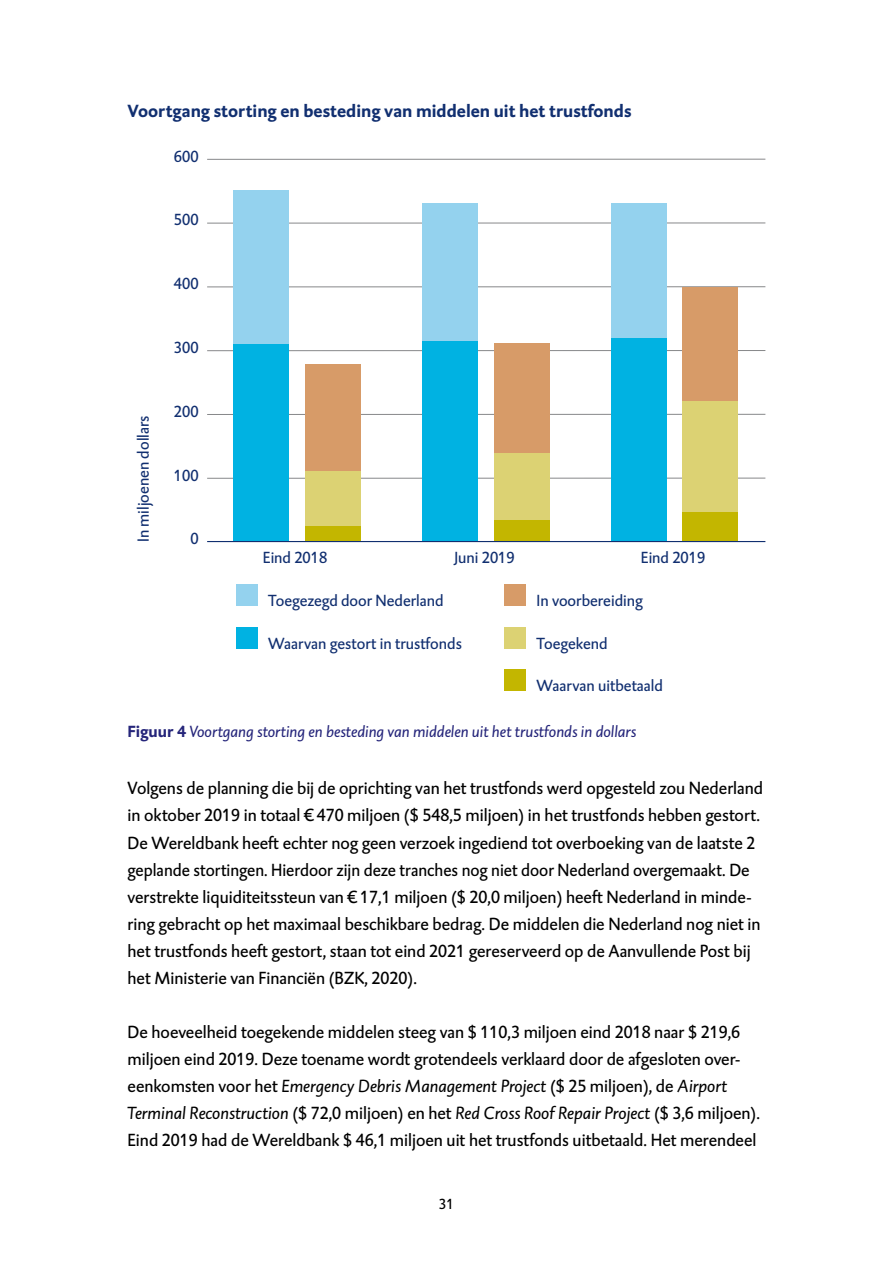
<style>
.page{position:relative;width:893px;height:1263px;background:#fff}
.page>*{position:absolute;margin:0;border:0;box-sizing:border-box;transform-origin:0 0}
._0_Platte_tekst_-_P{font:18px/27px "DTL Caspari TOT";color:#000}
.t1{font:700 18px "DTL Caspari TOT";color:#112f70}
.t2{font:16.5px "DTL Caspari TOT";color:#112f70}
._8_Kop_4_-_H4{font:italic 16.5px "DTL Caspari TOT";color:#25257a}
.t3{font:15px "DTL Caspari TOT";color:#000}
.s1{font-weight:700;font-style:normal}
.s2{font-style:italic}
</style>
<div class="page">
<hr style="left:207px;top:478px;width:558px;height:1px;background:#87888a">
<hr style="left:207px;top:414px;width:558px;height:1px;background:#87888a">
<hr style="left:207px;top:350px;width:558px;height:1px;background:#87888a">
<hr style="left:207px;top:286px;width:558px;height:1px;background:#87888a">
<hr style="left:207px;top:223px;width:558px;height:1px;background:#87888a">
<hr style="left:207px;top:159px;width:558px;height:1px;background:#87888a">
<div style="left:305px;top:526px;width:56px;height:15px;background:#c3b600"></div>
<div style="left:494px;top:519px;width:56px;height:22px;background:#c3b600"></div>
<div style="left:683px;top:512px;width:55px;height:29px;background:#c3b600"></div>
<div style="left:305px;top:471px;width:56px;height:55px;background:#dcd273"></div>
<div style="left:494px;top:453px;width:56px;height:66px;background:#dcd273"></div>
<div style="left:683px;top:401px;width:55px;height:111px;background:#dcd273"></div>
<div style="left:305px;top:364px;width:56px;height:107px;background:#d79b68"></div>
<div style="left:494px;top:343px;width:56px;height:110px;background:#d79b68"></div>
<div style="left:683px;top:288px;width:55px;height:113px;background:#d79b68"></div>
<div style="left:234px;top:190px;width:55px;height:351px;background:#94d2ee"></div>
<div style="left:423px;top:203px;width:55px;height:338px;background:#94d2ee"></div>
<div style="left:611px;top:203px;width:55px;height:338px;background:#94d2ee"></div>
<div style="left:234px;top:345px;width:55px;height:196px;background:#00b2e2"></div>
<div style="left:423px;top:341px;width:55px;height:200px;background:#00b2e2"></div>
<div style="left:611px;top:339px;width:55px;height:202px;background:#00b2e2"></div>
<hr style="left:207px;top:541px;width:558px;height:1px;background:#112f70">
<div style="left:236px;top:585px;width:22px;height:21px;background:#94d2ee"></div>
<div style="left:505px;top:585px;width:21px;height:21px;background:#d79b68"></div>
<div style="left:505px;top:627px;width:21px;height:21px;background:#dcd273"></div>
<div style="left:505px;top:670px;width:21px;height:21px;background:#c3b600"></div>
<div style="left:236px;top:627px;width:22px;height:21px;background:#00b2e2"></div>
<p class="t1" style="left:128px;top:99px;width:505px">Voortgang storting en besteding van middelen uit het trustfonds</p>
<p class="t2" style="left:174px;top:146px;width:26px">600</p>
<p class="t2" style="left:174px;top:209px;width:26px">500</p>
<p class="t2" style="left:174px;top:273px;width:26px">400</p>
<p class="t2" style="left:133px;top:542px;width:128px;rotate:-90deg">In miljoenen dollars</p>
<p class="t2" style="left:174px;top:337px;width:26px">300</p>
<p class="t2" style="left:174px;top:401px;width:26px">200</p>
<p class="t2" style="left:174px;top:465px;width:26px">100</p>
<p class="t2" style="left:190px;top:528px;width:10px">0</p>
<p class="t2" style="left:263px;top:547px;width:66px">Eind 2018</p>
<p class="t2" style="left:454px;top:547px;width:62px">Juni 2019</p>
<p class="t2" style="left:641px;top:547px;width:66px">Eind 2019</p>
<p class="t2" style="left:268px;top:590px;width:177px">Toegezegd door Nederland</p>
<p class="t2" style="left:268px;top:632px;width:195px">Waarvan gestort in trustfonds</p>
<p class="t2" style="left:537px;top:590px;width:108px">In voorbereiding</p>
<p class="t2" style="left:537px;top:632px;width:72px">Toegekend</p>
<p class="t2" style="left:537px;top:675px;width:128px">Waarvan uitbetaald</p>
<p class="_8_Kop_4_-_H4" style="left:128px;top:721px;width:510px"><span class="s1">Figuur 4</span> Voortgang storting en besteding van middelen uit het trustfonds in dollars</p>
<p class="_0_Platte_tekst_-_P" style="left:128px;top:775px;width:637px">Volgens de planning die bij de oprichting van het trustfonds werd opgesteld zou Nederland in oktober 2019 in totaal € 470 miljoen ($ 548,5 miljoen) in het trustfonds hebben gestort.<br>De Wereldbank heeft echter nog geen verzoek ingediend tot overboeking van de laatste 2 geplande stortingen. Hierdoor zijn deze tranches nog niet door Nederland overgemaakt. De verstrekte liquiditeitssteun van € 17,1 miljoen ($ 20,0 miljoen) heeft Nederland in minde&shy;ring gebracht op het maximaal beschikbare bedrag. De middelen die Nederland nog niet in het trustfonds heeft gestort, staan tot eind 2021 gereserveerd op de Aanvullende Post bij het Ministerie van Financiën (BZK, 2020).</p>
<p class="_0_Platte_tekst_-_P" style="left:128px;top:1018px;width:634px">De hoeveelheid toegekende middelen steeg van $ 110,3 miljoen eind 2018 naar $ 219,6 miljoen eind 2019. Deze toename wordt grotendeels verklaard door de afgesloten over&shy;eenkomsten voor het <span class="s2">Emergency Debris Management Project</span> ($ 25 miljoen), de <span class="s2">Airport Terminal Reconstruction</span> ($ 72,0 miljoen) en het <span class="s2">Red Cross Roof Repair Project</span> ($ 3,6 miljoen).</p>
<p class="_0_Platte_tekst_-_P" style="left:128px;top:1126px;width:630px">Eind 2019 had de Wereldbank $ 46,1 miljoen uit het trustfonds uitbetaald. Het merendeel</p>
<p class="t3" style="left:439px;top:1194px;width:16px">31</p>
</div>
